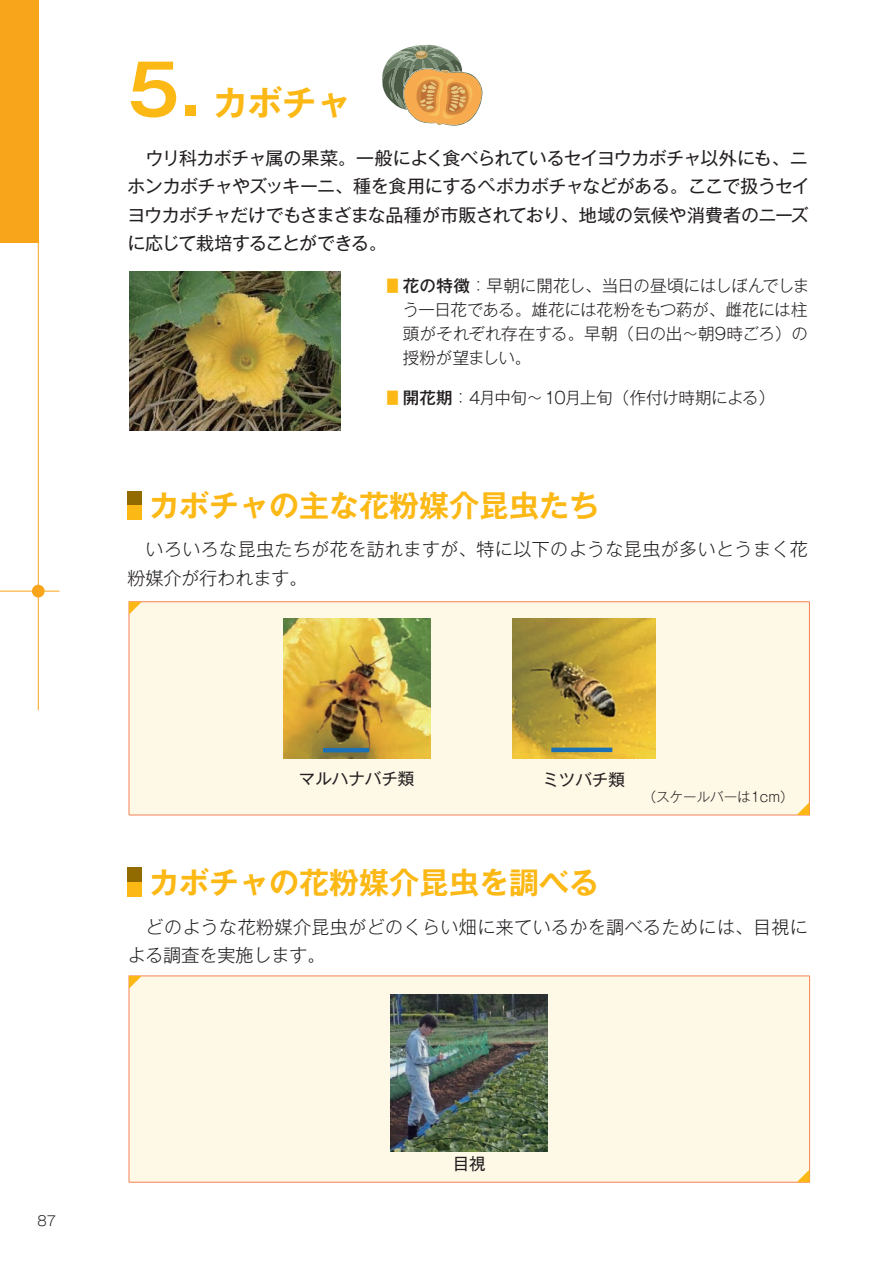
<style>
.page{position:relative;width:893px;height:1263px;background:#fff}
.page>*{position:absolute;margin:0;border:0;box-sizing:border-box;transform-origin:0 0}
.t1{font:700 34.5px "Gothic MB101 Pr 6 N De";color:#fcb814}
.t2{font:700 30px "Gothic MB101 Pr 6 N De";color:#fcb814}
.t3{font:18px/28.5px "Gothic MB101 Pr 6 N";letter-spacing:-.035em;color:#231f20}
.t4{font:300 18px/28.5px "Gothic MB101 Pr 6 N";letter-spacing:.025em;color:#231f20}
.t5{font:300 16.5px/24px "Gothic MB101 Pr 6 N";letter-spacing:-.02em;color:#231f20;text-align:justify}
.t6{font:16.5px "Gothic MB101 Pr 6 N";color:#231f20}
.t7{font:300 13.5px "Gothic MB101 Pr 6 N";color:#231f20}
.s1{font-size:69px}
.s2{font-weight:500;color:#fcb814}
.s3{font-weight:500}
</style>
<div class="page">
<hr style="left:0;top:591px;width:60px;height:1px;background:#f9a51b">
<hr style="left:38px;top:0;width:1px;height:710px;background:#f9a51b">
<div style="left:32px;top:585px;width:13px;height:12px;background:#f9a51b;border-radius:50%"></div>
<div style="left:0;top:0;width:38px;height:242px;background:#f9a51b"></div>
<div style="left:128px;top:601px;width:682px;height:215px;background:#fef8e7"></div>
<svg style="left:797px;top:802px;width:12px;height:13px"></svg>
<div style="left:128px;top:975px;width:682px;height:208px;background:#fef8e7"></div>
<svg style="left:797px;top:1169px;width:13px;height:13px"></svg>
<img style="left:391px;top:994px;width:157px;height:157px">
<img style="left:129px;top:272px;width:212px;height:159px">
<div style="left:128px;top:491px;width:14px;height:14px;background:#916b00"></div>
<div style="left:128px;top:505px;width:14px;height:14px;background:#fcb814"></div>
<div style="left:128px;top:868px;width:14px;height:14px;background:#916b00"></div>
<div style="left:128px;top:882px;width:14px;height:14px;background:#fcb814"></div>
<img style="left:283px;top:618px;width:147px;height:140px">
<hr style="left:323px;top:748px;width:46px;height:4px;background:#1c71b6">
<img style="left:512px;top:618px;width:143px;height:140px">
<hr style="left:551px;top:748px;width:61px;height:4px;background:#1c71b6">
<svg style="left:382px;top:45px;width:101px;height:81px"></svg>
<h1 class="t1" style="left:128px;top:74px;width:225px"><span class="s1">5.</span> カボチャ</h1>
<p class="t3" style="left:128px;top:142px;width:684px">　ウリ科カボチャ属の果菜。一般によく食べられているセイヨウカボチャ以外にも、ニホンカボチャやズッキーニ、種を食用にするペポカボチャなどがある。ここで扱うセイヨウカボチャだけでもさまざまな品種が市販されており、地域の気候や消費者のニーズに応じて栽培することができる。</p>
<p class="t5" style="left:403px;top:272px;width:408px;text-indent:-17px"><span class="s2">■</span> <span class="s3">花の特徴</span>：早朝に開花し、当日の昼頃にはしぼんでしまう一日花である。雄花には花粉をもつ葯が、雌花には柱頭がそれぞれ存在する。早朝（日の出～朝9時ごろ）の授粉が望ましい。</p>
<p class="t5" style="left:386px;top:385px;width:390px"><span class="s2">■</span> <span class="s3">開花期</span>：4月中旬～10月上旬（作付け時期による）</p>
<h2 class="t2" style="left:149px;top:480px;width:451px">カボチャの主な花粉媒介昆虫たち</h2>
<p class="t4" style="left:128px;top:533px;width:682px;text-indent:18px">いろいろな昆虫たちが花を訪れますが、特に以下のような昆虫が多いとうまく花粉媒介が行われます。</p>
<p class="t6" style="left:299px;top:765px;width:117px">マルハナバチ類</p>
<p class="t6" style="left:542px;top:766px;width:84px">ミツバチ類</p>
<h2 class="t2" style="left:149px;top:857px;width:451px">カボチャの花粉媒介昆虫を調べる</h2>
<p class="t7" style="left:643px;top:785px;width:152px">（スケールバーは1cm）</p>
<p class="t4" style="left:128px;top:911px;width:682px">　どのような花粉媒介昆虫がどのくらい畑に来ているかを調べるためには、目視による調査を実施します。</p>
<p class="t7" style="left:38px;top:1209px;width:20px">87</p>
<p class="t6" style="left:453px;top:1150px;width:34px">目視</p>
</div>
